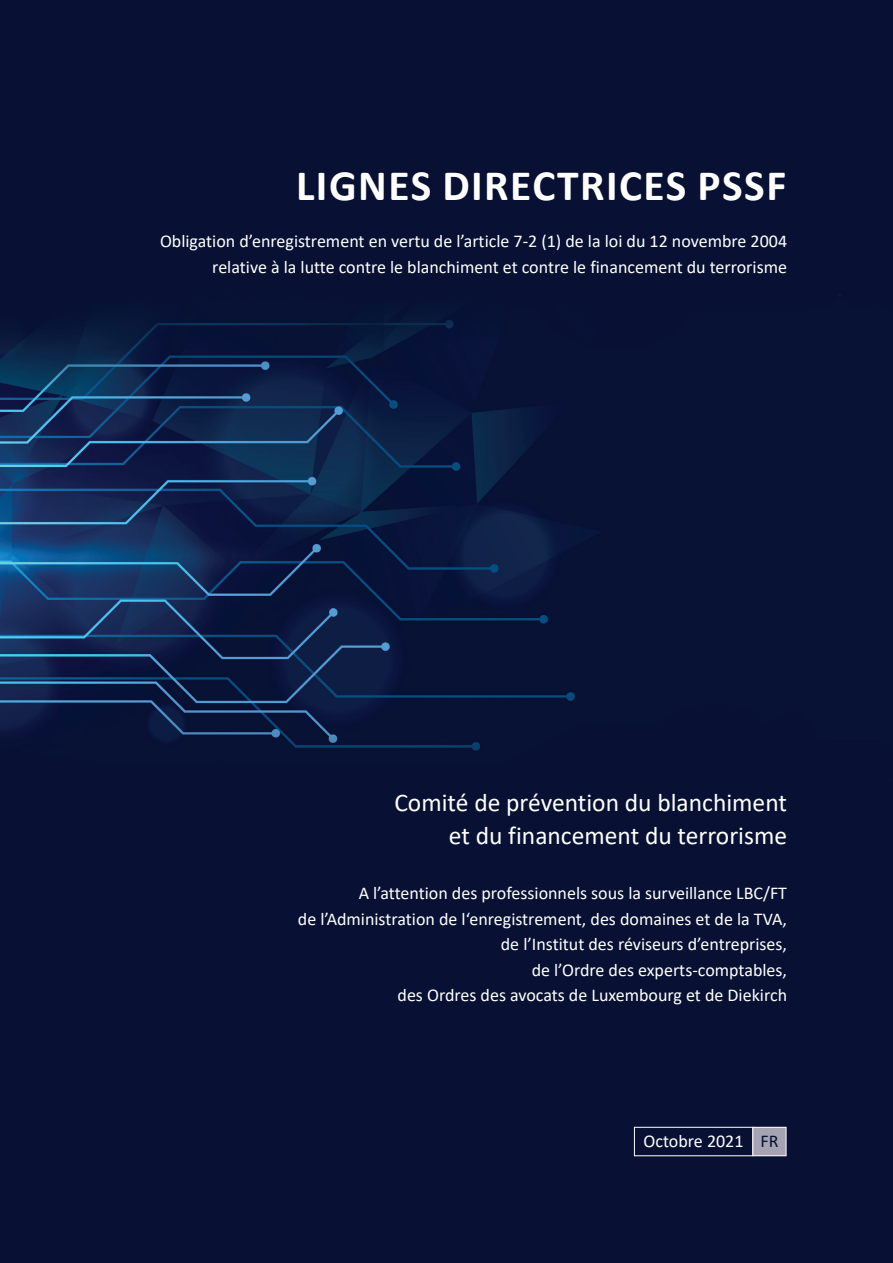
<style>
.page{position:relative;width:893px;height:1263px;background:#fff}
.page>*{position:absolute;margin:0;border:0;box-sizing:border-box;transform-origin:0 0}
.t1{font:700 43.5px "Calibri";letter-spacing:.035em;color:#fff}
.t2{font:25.5px/33px "Calibri";color:#fff;text-align:right}
.t3{font:18px/25.5px "Calibri";color:#fff;text-align:right}
.s1{color:#081134}
</style>
<div class="page">
<img style="left:0;top:0;width:893px;height:1263px">
<div style="left:634px;top:1127px;width:119px;height:29px;border:1px solid #fff"></div>
<div style="left:753px;top:1127px;width:33px;height:29px;background:#a6a4b2"></div>
<div style="left:752px;top:1127px;width:34px;height:29px;border:1px solid #fff"></div>
<h1 class="t1" style="left:296px;top:155px;width:492px">LIGNES DIRECTRICES PSSF</h1>
<p class="t3" style="left:160px;top:228px;width:629px">Obligation d’enregistrement en vertu de l’article 7-2 (1) de la loi du 12 novembre 2004 relative à la lutte contre le blanchiment et contre le financement du terrorisme</p>
<h2 class="t2" style="left:394px;top:785px;width:394px">Comité de prévention du blanchiment et du financement du terrorisme</h2>
<p class="t3" style="left:298px;top:880px;width:491px">A l’attention des professionnels sous la surveillance LBC/FT<br>de l’Administration de l‘enregistrement, des domaines et de la TVA, de l’Institut des réviseurs d’entreprises,<br>de l’Ordre des experts-comptables,<br>des Ordres des avocats de Luxembourg et de Diekirch</p>
<p class="t3" style="left:644px;top:1127px;width:136px">Octobre 2021 <span class="s1">FR</span></p>
</div>
